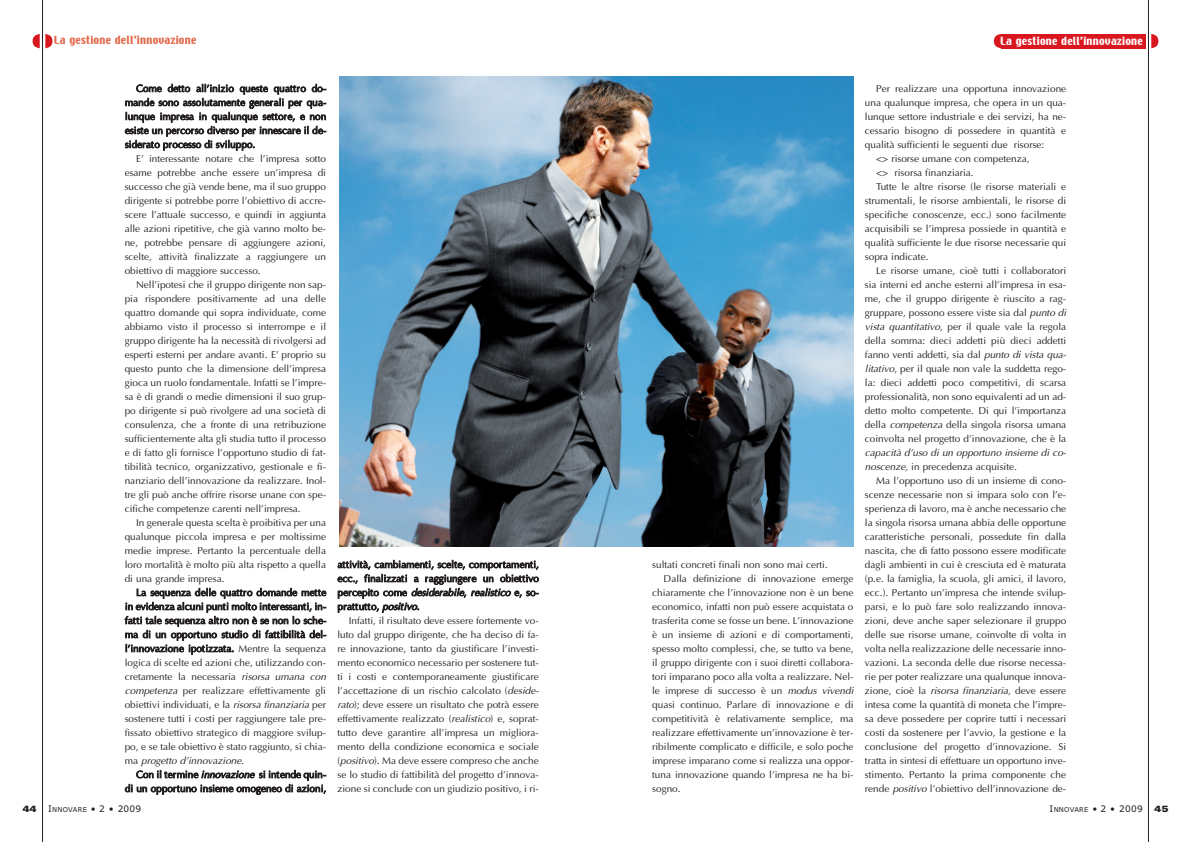
<style>
.page{position:relative;width:1191px;height:842px;background:#fff}
.page>*{position:absolute;margin:0;border:0;box-sizing:border-box;transform-origin:0 0}
.t1{font:10px/14px "Optima";color:#231f20;text-align:justify}
.t2{font:italic 10px/14px "Optima";color:#231f20}
.t3{font:10px "Techno";letter-spacing:.02em;color:#e3684b;scale:1.2 1}
.t4{font:10px "Techno";letter-spacing:.02em;color:#fff;scale:1.2 1}
.t5{font:9px "Verdana";letter-spacing:.025em;color:#231f20}
.t6{font:900 expanded 9px "Zurich BT";color:#231f20}
.s1{font-style:italic}
.s2{font-style:normal}
.s3{font-size:6.8px}
</style>
<div class="page">
<hr style="left:1148px;top:0;width:1px;height:842px;background:#231f20">
<hr style="left:42px;top:0;width:1px;height:842px;background:#231f20">
<svg style="left:33px;top:34px;width:19px;height:14px"></svg>
<img style="left:339px;top:77px;width:514px;height:469px">
<div style="left:1001px;top:34px;width:144px;height:14px;background:#d8171f"></div>
<svg style="left:994px;top:34px;width:7px;height:14px"></svg>
<svg style="left:1151px;top:34px;width:7px;height:14px"></svg>
<p class="t3" style="left:54px;top:35px;width:120px">La gestione dell’innovazione</p>
<p class="t4" style="left:1000px;top:35px;width:120px">La gestione dell’innovazione</p>
<p class="t1" style="left:125px;top:81px;width:203px;text-indent:11px">Come detto all’inizio queste quattro do&shy;mande sono assolutamente generali per qua&shy;lunque impresa in qualunque settore, e non esiste un percorso diverso per innescare il de&shy;siderato processo di sviluppo.</p>
<p class="t1" style="left:125px;top:152px;width:203px;text-indent:11px">E’ interessante notare che l’impresa sotto esame potrebbe anche essere un’impresa di successo che già vende bene, ma il suo gruppo dirigente si potrebbe porre l’obiettivo di accre&shy;scere l’attuale successo, e quindi in aggiunta alle azioni ripetitive, che già vanno molto be&shy;ne, potrebbe pensare di aggiungere azioni, scelte, attività finalizzate a raggiungere un obiettivo di maggiore successo.</p>
<p class="t1" style="left:125px;top:278px;width:203px;text-indent:11px">Nell’ipotesi che il gruppo dirigente non sap&shy;pia rispondere positivamente ad una delle quattro domande qui sopra individuate, come abbiamo visto il processo si interrompe e il gruppo dirigente ha la necessità di rivolgersi ad esperti esterni per andare avanti. E’ proprio su questo punto che la dimensione dell’impresa gioca un ruolo fondamentale. Infatti se l’impre&shy;sa è di grandi o medie dimensioni il suo grup&shy;po dirigente si può rivolgere ad una società di consulenza, che a fronte di una retribuzione sufficientemente alta gli studia tutto il processo e di fatto gli fornisce l’opportuno studio di fat&shy;tibilità tecnico, organizzativo, gestionale e fi&shy;nanziario dell’innovazione da realizzare. Inol&shy;tre gli può anche offrire risorse unane con spe&shy;cifiche competenze carenti nell’impresa.</p>
<p class="t1" style="left:125px;top:516px;width:203px;text-indent:11px">In generale questa scelta è proibitiva per una qualunque piccola impresa e per moltissime medie imprese. Pertanto la percentuale della loro mortalità è molto più alta rispetto a quella di una grande impresa.</p>
<p class="t1" style="left:125px;top:585px;width:204px;text-align:left;text-indent:11px">La sequenza delle quattro domande mette in evidenza alcuni punti molto interessanti, in&shy;fatti tale sequenza altro non è se non lo sche&shy;ma di un opportuno studio di fattibilità del&shy;l’innovazione ipotizzata. Mentre la sequenza logica di scelte ed azioni che, utilizzando con&shy;cretamente la necessaria <span class="s1">risorsa umana con competenza</span> per realizzare effettivamente gli obiettivi individuati, e la <span class="s1">risorsa finanziaria</span> per sostenere tutti i costi per raggiungere tale pre&shy;fissato obiettivo strategico di maggiore svilup&shy;po, e se tale obiettivo è stato raggiunto, si chia&shy;m a <span class="s1">progetto d’innovazione</span>.</p>
<p class="t1" style="left:125px;top:767px;width:203px;text-align:right">Con il termine <span class="s1">innovazione</span> si intende quin-<br>di un opportuno insieme omogeneo di azioni,</p>
<p class="t1" style="left:337px;top:557px;width:203px">attività, cambiamenti, scelte, comportamenti, ecc., finalizzati a raggiungere un obiettivo per cepit o come <span class="s1">desiderabile</span>, <span class="s1">realistico</span> e, so&shy;prattutto, <span class="s1">positivo</span>.</p>
<p class="t1" style="left:337px;top:614px;width:204px;text-align:left;text-indent:11px">Infatti, il risultato deve essere fortemente vo&shy;luto dal gruppo dirigente, che ha deciso di fa&shy;re innovazione, tanto da giustificare l’investi&shy;mento economico necessario per sostenere tut&shy;ti i costi e contemporaneamente giustificare l’accettazione di un rischio calcolato (<span class="s1">deside&shy;rato</span>); deve essere un risultato che potrà essere effettivamente realizzato (<span class="s1">realistico</span>) e, soprat&shy;tutto deve garantire all’impresa un migliora&shy;mento della condizione economica e sociale (<span class="s1">positivo</span>). Ma deve essere compreso che anche se lo studio di fattibilità del progetto d’innova&shy;zione si conclude con un giudizio positivo, i ri-</p>
<p class="t1" style="left:652px;top:558px;width:177px">sultati concreti finali non sono mai certi.</p>
<p class="t1" style="left:663px;top:572px;width:191px">Dalla definizione di innovazione emerge</p>
<p class="t1" style="left:652px;top:586px;width:203px">chiaramente che l’innovazione non è un bene</p>
<p class="t1" style="left:652px;top:600px;width:203px">economico, infatti non può essere acquistata o</p>
<p class="t1" style="left:652px;top:614px;width:203px">trasferita come se fosse un bene. L’innovazione</p>
<p class="t1" style="left:652px;top:628px;width:203px">è un insieme di azioni e di comportamenti,</p>
<p class="t1" style="left:652px;top:642px;width:203px">spesso molto complessi, che, se tutto va bene,</p>
<p class="t1" style="left:652px;top:656px;width:203px">il gruppo dirigente con i suoi diretti collabora-</p>
<p class="t1" style="left:652px;top:670px;width:203px">tori imparano poco alla volta a realizzare. Nel-</p>
<p class="t1" style="left:652px;top:684px;width:204px">le imprese di successo è un <span class="s1">modus vivendi</span></p>
<p class="t1" style="left:652px;top:698px;width:203px">quasi continuo. Parlare di innovazione e di</p>
<p class="t1" style="left:652px;top:712px;width:203px">competitività è relativamente semplice, ma</p>
<p class="t1" style="left:652px;top:726px;width:203px">realizzare effettivamente un’innovazione è ter-</p>
<p class="t1" style="left:652px;top:740px;width:203px">ribilmente complicato e difficile, e solo poche</p>
<p class="t1" style="left:652px;top:754px;width:203px">imprese imparano come si realizza una oppor-</p>
<p class="t1" style="left:652px;top:768px;width:203px">tuna innovazione quando l’impresa ne ha bi-</p>
<p class="t1" style="left:652px;top:782px;width:30px">sogno.</p>
<p class="t1" style="left:876px;top:82px;width:191px">Per realizzare una opportuna innovazione</p>
<p class="t1" style="left:865px;top:96px;width:203px">una qualunque impresa, che opera in un qua-</p>
<p class="t1" style="left:865px;top:110px;width:203px">lunque settore industriale e dei servizi, ha ne-</p>
<p class="t1" style="left:865px;top:124px;width:203px">cessario bisogno di possedere in quantità e</p>
<p class="t1" style="left:865px;top:138px;width:181px">qualità sufficienti le seguenti due risorse:</p>
<p class="t1" style="left:876px;top:152px;width:155px">&lt;&gt; risorse umane con competenza,</p>
<p class="t1" style="left:876px;top:166px;width:99px">&lt;&gt; risorsa finanziaria.</p>
<p class="t1" style="left:876px;top:180px;width:191px">Tutte le altre risorse (le risorse materiali e</p>
<p class="t1" style="left:865px;top:194px;width:203px">strumentali, le risorse ambientali, le risorse di</p>
<p class="t1" style="left:865px;top:208px;width:203px">specifiche conoscenze, ecc.) sono facilmente</p>
<p class="t1" style="left:865px;top:222px;width:203px">acquisibili se l’impresa possiede in quantità e</p>
<p class="t1" style="left:865px;top:236px;width:203px">qualità sufficiente le due risorse necessarie qui</p>
<p class="t1" style="left:865px;top:250px;width:65px">sopra indicate.</p>
<p class="t1" style="left:876px;top:264px;width:191px">Le risorse umane, cioè tutti i collaboratori</p>
<p class="t1" style="left:865px;top:278px;width:203px">sia interni ed anche esterni all’impresa in esa-</p>
<p class="t1" style="left:865px;top:292px;width:203px">me, che il gruppo dirigente è riuscito a rag-</p>
<p class="t1" style="left:865px;top:306px;width:204px">gruppare, possono essere viste sia dal <span class="s1">punto di</span></p>
<p class="t1" style="left:865px;top:320px;width:203px"><span class="s1">vista quantitativo</span>, per il quale vale la regola</p>
<p class="t1" style="left:865px;top:334px;width:203px">della somma: dieci addetti più dieci addetti</p>
<p class="t1" style="left:865px;top:348px;width:204px">fanno venti addetti, sia dal <span class="s1">punto di vista qua-</span></p>
<p class="t1" style="left:865px;top:362px;width:203px"><span class="s1">litativo</span>, per il quale non vale la suddetta rego-</p>
<p class="t1" style="left:865px;top:376px;width:203px">la: dieci addetti poco competitivi, di scarsa</p>
<p class="t1" style="left:865px;top:390px;width:203px">professionalità, non sono equivalenti ad un ad-</p>
<p class="t1" style="left:865px;top:404px;width:203px">detto molto competente. Di qui l’importanza</p>
<p class="t1" style="left:865px;top:418px;width:203px">della <span class="s1">competenza</span> della singola risorsa umana</p>
<p class="t1" style="left:865px;top:432px;width:203px">coinvolta nel progetto d’innovazione, che è la</p>
<p class="t2" style="left:865px;top:446px;width:204px">capacità d’uso di un opportuno insieme di co&shy;noscenze, <span class="s2">in precedenza acquisite</span>.</p>
<p class="t1" style="left:865px;top:474px;width:203px;text-indent:11px">Ma l’opportuno uso di un insieme di cono&shy;scenze necessarie non si impara solo con l’e&shy;sperienza di lavoro, ma è anche necessario che la singola risorsa umana abbia delle opportune caratteristiche personali, possedute fin dalla nascita, che di fatto possono essere modificate dagli ambienti in cui è cresciuta ed è maturata (p.e. la famiglia, la scuola, gli amici, il lavoro, ecc.). Pertanto un’impresa che intende svilup&shy;parsi, e lo può fare solo realizzando innova&shy;zioni, deve anche saper selezionare il gruppo delle sue risorse umane, coinvolte di volta in volta nella realizzazione delle necessarie inno&shy;vazioni. La seconda delle due risorse necessa&shy;rie per poter realizzare una qualunque innova&shy;zione, cioè la <span class="s1">risorsa finanziaria</span>, deve essere intesa come la quantità di moneta che l’impre&shy;sa deve possedere per coprire tutti i necessari costi da sostenere per l’avvio, la gestione e la conclusione del progetto d’innovazione. Si tratta in sintesi di effettuare un opportuno inve&shy;stimento. Pertanto la prima componente che rende <span class="s1">positivo</span> l’obiettivo dell’innovazione de-</p>
<p class="t6" style="left:22px;top:803px;width:16px">44</p>
<p class="t5" style="left:48px;top:803px;width:95px">I<span class="s3">NNOVARE</span> • 2 • 2009</p>
<p class="t5" style="left:1049px;top:803px;width:95px">I<span class="s3">NNOVARE</span> • 2 • 2009</p>
<p class="t6" style="left:1154px;top:803px;width:16px">45</p>
</div>
